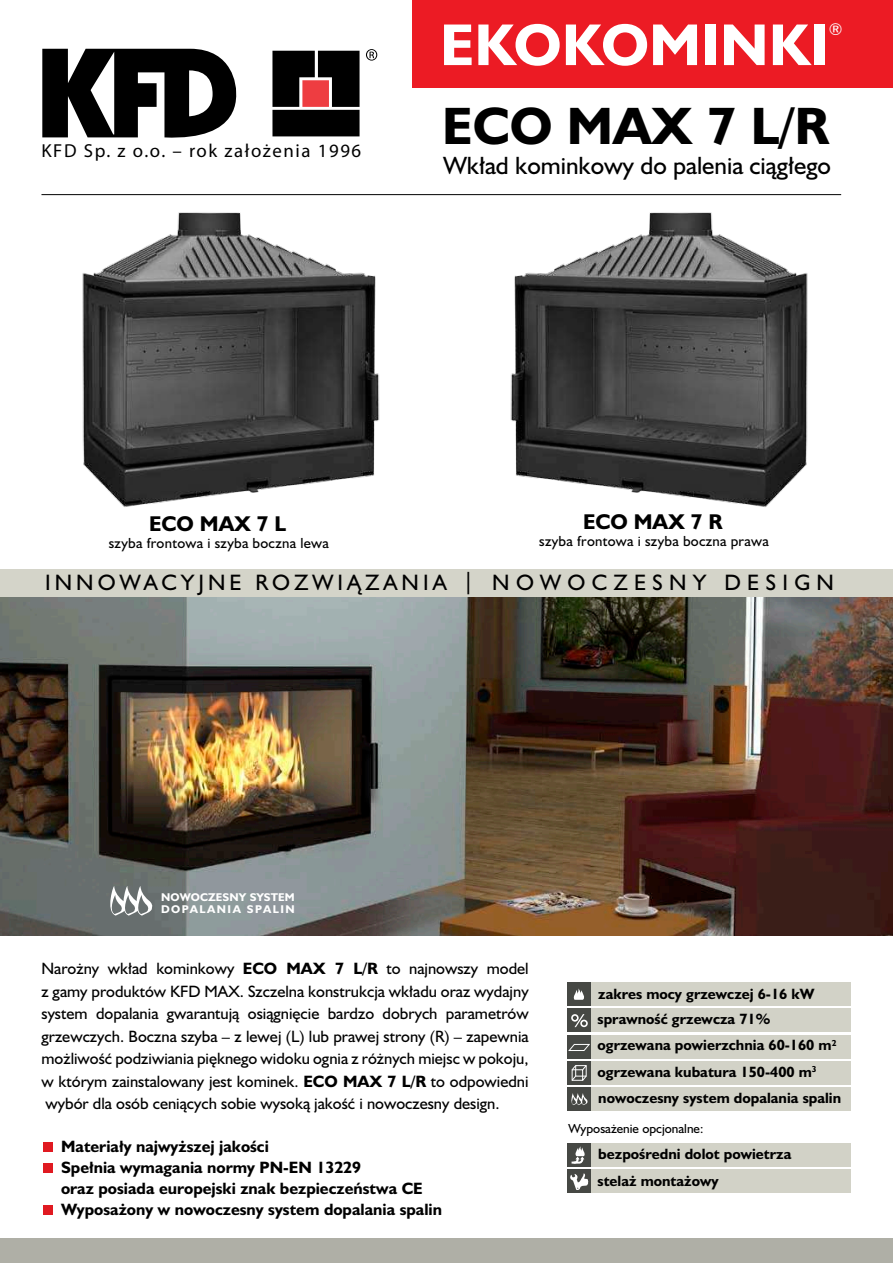
<style>
.page{position:relative;width:893px;height:1263px;background:#fff}
.page>*{position:absolute;margin:0;border:0;box-sizing:border-box;transform-origin:0 0}
.t1{font:700 54px "Humanst 521 PL";color:#fff}
.t2{font:700 48.15px "Humanst 521 PL";color:#000}
.t3{font:22.8px "Humanst 521 PL";color:#000}
.t4{font:20.4px "Humanst 521 PL";letter-spacing:.2em;color:#000}
.t5{font:700 19.5px "Humanst 521 PL";color:#000}
.t6{font:18.9px "Myriad Pro";letter-spacing:.085em;color:#000}
.t7{font:15px/22.5px "Humanst 521 PL";color:#000;text-align:justify}
.t8{font:700 15px/21px "Humanst 521 PL";color:#000}
.t9{font:15px "Humanst 521 PL";color:#fff}
.t10{font:700 13.65px "Humanst 521 PL";color:#000}
.t11{font:13.35px "Humanst 521 PL";letter-spacing:.02em;color:#000}
.t12{font:12px "Humanst 521 PL";color:#000}
.t13{font:700 10.35px/12.3px "Humanst 521 PL";letter-spacing:.01em;color:#fff}
.s1{font-weight:700}
</style>
<div class="page">
<div style="left:0;top:569px;width:893px;height:82px;background:#d2d2c6"></div>
<img style="left:0;top:597px;width:893px;height:338px">
<svg style="left:272px;top:51px;width:88px;height:56px;background:#171717"></svg>
<svg style="left:42px;top:49px;width:195px;height:89px"></svg>
<div style="left:302px;top:80px;width:27px;height:27px;background:#ee3d41"></div>
<div style="left:272px;top:110px;width:88px;height:26px;background:#000"></div>
<svg style="left:366px;top:49px;width:11px;height:12px"></svg>
<svg style="left:104px;top:883px;width:51px;height:32px"></svg>
<div style="left:0;top:1238px;width:893px;height:25px;background:#afafa6"></div>
<div style="left:568px;top:1009px;width:283px;height:23px;background:#d2d2c7"></div>
<div style="left:568px;top:1009px;width:23px;height:23px;background:#464844"></div>
<svg style="left:571px;top:1014px;width:17px;height:13px"></svg>
<div style="left:568px;top:1061px;width:283px;height:23px;background:#d2d2c7"></div>
<div style="left:568px;top:1061px;width:23px;height:23px;background:#464844"></div>
<svg style="left:571px;top:1065px;width:16px;height:16px"></svg>
<div style="left:568px;top:983px;width:283px;height:23px;background:#d2d2c7"></div>
<div style="left:568px;top:983px;width:23px;height:23px;background:#464844"></div>
<svg style="left:573px;top:988px;width:11px;height:12px"></svg>
<div style="left:568px;top:1087px;width:283px;height:24px;background:#d2d2c7"></div>
<div style="left:568px;top:1088px;width:23px;height:23px;background:#464844"></div>
<svg style="left:571px;top:1093px;width:17px;height:12px"></svg>
<div style="left:568px;top:1170px;width:283px;height:23px;background:#d2d2c7"></div>
<div style="left:568px;top:1170px;width:23px;height:23px;background:#464844"></div>
<svg style="left:570px;top:1173px;width:18px;height:17px"></svg>
<div style="left:568px;top:1143px;width:283px;height:23px;background:#d2d2c7"></div>
<div style="left:568px;top:1143px;width:23px;height:23px;background:#464844"></div>
<svg style="left:572px;top:1146px;width:13px;height:17px"></svg>
<div style="left:568px;top:1035px;width:283px;height:23px;background:#d2d2c7"></div>
<div style="left:568px;top:1035px;width:23px;height:23px;background:#464844"></div>
<svg style="left:568px;top:1043px;width:22px;height:8px"></svg>
<div style="left:43px;top:1142px;width:10px;height:9px;background:#e01a21"></div>
<div style="left:43px;top:1163px;width:10px;height:10px;background:#e01a21"></div>
<div style="left:43px;top:1205px;width:10px;height:10px;background:#e01a21"></div>
<div style="left:412px;top:0;width:481px;height:87px;background:#ec1b24"></div>
<img style="left:477px;top:194px;width:365px;height:313px">
<img style="left:43px;top:195px;width:369px;height:312px">
<hr style="left:41px;top:194px;width:800px;height:1px;background:#000">
<p class="t6" style="left:41px;top:144px;width:321px">KFD Sp. z o.o. – rok założenia 1996</p>
<h1 class="t1" style="left:440px;top:24px;width:390px">EKOKOMINKI</h1>
<p class="t9" style="left:829px;top:22px;width:15px">®</p>
<h2 class="t2" style="left:442px;top:107px;width:389px">ECO MAX 7 L/R</h2>
<h3 class="t3" style="left:443px;top:155px;width:389px">Wkład kominkowy do palenia ciągłego</h3>
<h3 class="t5" style="left:149px;top:516px;width:138px">ECO MAX 7 L</h3>
<p class="t11" style="left:109px;top:536px;width:221px">szyba frontowa i szyba boczna lewa</p>
<h3 class="t5" style="left:583px;top:514px;width:141px">ECO MAX 7 R</h3>
<p class="t11" style="left:539px;top:535px;width:231px">szyba frontowa i szyba boczna prawa</p>
<h3 class="t4" style="left:45px;top:573px;width:790px">INNOWACYJNE ROZWIĄZANIA | NOWOCZESNY DESIGN</h3>
<p class="t13" style="left:161px;top:892px;width:135px">NOWOCZESNY SYSTEM<br>DOPALANIA SPALIN</p>
<p class="t7" style="left:41px;top:959px;width:489px">Narożny wkład kominkowy <span class="s1">ECO MAX 7 L/R</span> to najnowszy model z gamy produktów KFD MAX. Szczelna konstrukcja wkładu oraz wydajny system dopalania gwarantują osiągnięcie bardzo dobrych parametrów grzewczych. Boczna szyba – z lewej (L) lub prawej strony (R) – zapewnia możliwość podziwiania pięknego widoku ognia z różnych miejsc w pokoju, w którym zainstalowany jest kominek. <span class="s1">ECO MAX 7 L/R</span> to odpowiedni wybór dla osób ceniących sobie wysoką jakość i nowoczesny design.</p>
<p class="t8" style="left:61px;top:1138px;width:382px">Materiały najwyższej jakości<br>Spełnia wymagania normy PN-EN 13229<br>oraz posiada europejski znak bezpieczeństwa CE Wyposażony w nowoczesny system dopalania spalin</p>
<p class="t10" style="left:598px;top:988px;width:218px">zakres mocy grzewczej 6-16 kW</p>
<p class="t10" style="left:597px;top:1013px;width:174px">sprawność grzewcza 71%</p>
<p class="t10" style="left:597px;top:1066px;width:221px">ogrzewana kubatura 150-400 m<sup>3</sup></p>
<p class="t10" style="left:597px;top:1040px;width:240px">ogrzewana powierzchnia 60-160 m<sup>2</sup></p>
<p class="t10" style="left:598px;top:1092px;width:244px">nowoczesny system dopalania spalin</p>
<p class="t12" style="left:569px;top:1123px;width:136px">Wyposażenie opcjonalne:</p>
<p class="t10" style="left:598px;top:1148px;width:195px">bezpośredni dolot powietrza</p>
<p class="t10" style="left:597px;top:1176px;width:123px">stelaż montażowy</p>
</div>
